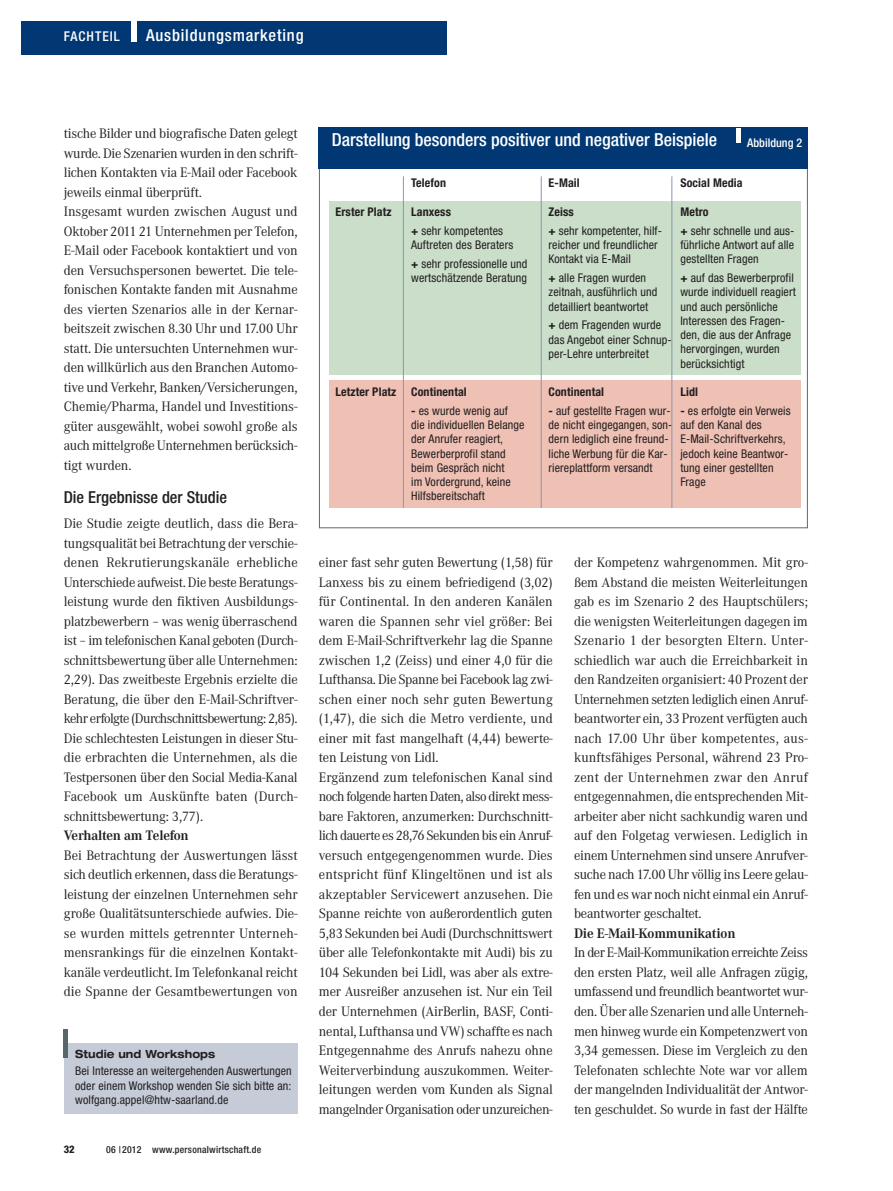
<style>
.page{position:relative;width:893px;height:1191px;background:#fff}
.page>*{position:absolute;margin:0;border:0;box-sizing:border-box;transform-origin:0 0}
.t1{font:500 condensed 18px "Helvetica Neue";color:#fff}
.t2{font:500 condensed 16.5px "Helvetica Neue";color:#231f20}
.t3{font:500 condensed 16.5px "Helvetica Neue";letter-spacing:.05em;color:#fff}
.t4{font:14.25px/19.5px "Corporate A";letter-spacing:-.01em;color:#231f20;text-align:justify}
.t5{font:700 14.25px "Corporate A";letter-spacing:-.015em;color:#231f20}
.t6{font:500 condensed 13.5px "Helvetica Neue";letter-spacing:.075em;color:#fff}
.t7{font:condensed 12px/14.2px "Helvetica Neue";letter-spacing:.01em;color:#231f20}
.t8{font:700 condensed 12px "Helvetica Neue";letter-spacing:.01em;color:#231f20}
.t9{font:500 condensed 12px "Helvetica Neue";color:#fff}
.t10{font:700 expanded 11.25px "Helvetica Neue";letter-spacing:.01em;color:#231f20;scale:.9 1}
.t11{font:800 condensed 10.5px "Helvetica Neue";color:#231f20}
.t12{font:500 condensed 9.75px "Helvetica Neue";letter-spacing:.025em;color:#231f20}
.s1{font-weight:700}
</style>
<div class="page">
<div style="left:21px;top:21px;width:425px;height:34px;background:#013874"></div>
<div style="left:131px;top:21px;width:5px;height:20px;background:#fff"></div>
<div style="left:319px;top:128px;width:489px;height:41px;background:#013874"></div>
<div style="left:736px;top:128px;width:5px;height:14px;background:#fff"></div>
<div style="left:329px;top:201px;width:472px;height:173px;background:#cadeca"></div>
<div style="left:329px;top:380px;width:472px;height:128px;background:#efc0b4"></div>
<hr style="left:403px;top:176px;width:1px;height:332px;background:#8897ad">
<hr style="left:541px;top:176px;width:1px;height:332px;background:#8897ad">
<hr style="left:671px;top:176px;width:1px;height:332px;background:#8897ad">
<div style="left:64px;top:1043px;width:234px;height:70px;background:#c5ccd8"></div>
<hr style="left:64px;top:1029px;width:4px;height:29px;background:#58656a">
<p class="t6" style="left:64px;top:32px;width:58px">FACHTEIL</p>
<p class="t3" style="left:146px;top:30px;width:159px">Ausbildungsmarketing</p>
<p class="t4" style="left:64px;top:125px;width:235px;text-align:left">tische Bilder und biografische Daten gelegt wurde. Die Szenarien wurden in den schrift&shy;lichen Kontakten via E-Mail oder Facebook jeweils einmal überprüft.<br>Insgesamt wurden zwischen August und Oktober 2011 21 Unternehmen per Telefon, E-Mail oder Facebook kontaktiert und von den Versuchspersonen bewertet. Die tele&shy;fonischen Kontakte fanden mit Ausnahme des vierten Szenarios alle in der Kernar&shy;beitszeit zwischen 8.30 Uhr und 17.00 Uhr statt. Die untersuchten Unternehmen wur&shy;den willkürlich aus den Branchen Automo&shy;tive und Verkehr, Banken/Versicherungen, Chemie/Pharma, Handel und Investitions&shy;güter ausgewählt, wobei sowohl große als auch mittelgroße Unternehmen berücksich&shy;tigt wurden.</p>
<p class="t2" style="left:64px;top:491px;width:165px">Die Ergebnisse der Studie</p>
<p class="t4" style="left:64px;top:515px;width:235px">Die Studie zeigte deutlich, dass die Bera&shy;tungsqualität bei Betrachtung der verschie&shy;denen Rekrutierungskanäle erhebliche Unterschiede aufweist. Die beste Beratungs&shy;leistung wurde den fiktiven Ausbildungs&shy;platzbewerbern – was wenig überraschend ist – im telefonischen Kanal geboten (Durch&shy;schnittsbewertung über alle Unternehmen:<br>2,29). Das zweitbeste Ergebnis erzielte die Beratung, die über den E-Mail-Schriftver&shy;kehr erfolgte (Durchschnittsbewertung: 2,85).<br>Die schlechtesten Leistungen in dieser Stu&shy;die erbrachten die Unternehmen, als die Testpersonen über den Social Media-Kanal Facebook um Auskünfte baten (Durch&shy;schnittsbewertung: 3,77).</p>
<p class="t5" style="left:64px;top:830px;width:127px">Verhalten am Telefon</p>
<p class="t4" style="left:64px;top:846px;width:235px">Bei Betrachtung der Auswertungen lässt sich deutlich erkennen, dass die Beratungs&shy;leistung der einzelnen Unternehmen sehr große Qualitätsunterschiede aufwies. Die&shy;se wurden mittels getrennter Unterneh&shy;mensrankings für die einzelnen Kontakt&shy;kanäle verdeutlicht. Im Telefonkanal reicht die Spanne der Gesamtbewertungen von</p>
<p class="t10" style="left:75px;top:1050px;width:157px">Studie und Workshops</p>
<p class="t7" style="left:75px;top:1064px;width:218px;text-align:justify">Bei Interesse an weitergehenden Auswertungen oder einem Workshop wenden Sie sich bitte an: wolfgang.appel@htw-saarland.de</p>
<p class="t11" style="left:64px;top:1145px;width:12px">32</p>
<p class="t12" style="left:106px;top:1145px;width:157px">06 |2012 www.personalwirtschaft.de</p>
<p class="t1" style="left:332px;top:133px;width:387px">Darstellung besonders positiver und negativer Beispiele</p>
<p class="t9" style="left:747px;top:138px;width:56px">Abbildung 2</p>
<p class="t8" style="left:411px;top:179px;width:36px">Telefon</p>
<p class="t7" style="left:411px;top:203px;width:93px;line-height:18.8px"><span class="s1">Lanxess<br>+</span> sehr kompetentes</p>
<p class="t7" style="left:411px;top:236px;width:118px;line-height:18.8px">Auftreten des Beraters<br><span class="s1">+</span> sehr professionelle und</p>
<p class="t7" style="left:411px;top:272px;width:118px">wertschätzende Beratung</p>
<p class="t8" style="left:680px;top:179px;width:64px">Social Media</p>
<p class="t7" style="left:680px;top:203px;width:116px;line-height:18.8px"><span class="s1">Metro<br>+</span> sehr schnelle und aus-</p>
<p class="t7" style="left:680px;top:239px;width:115px">führliche Antwort auf alle gestellten Fragen</p>
<p class="t7" style="left:680px;top:272px;width:117px"><span class="s1">+</span> auf das Bewerberprofil wurde individuell reagiert und auch persönliche<br>Interessen des Fragen&shy;den, die aus der Anfrage hervorgingen, wurden berücksichtigt</p>
<p class="t8" style="left:680px;top:387px;width:19px">Lidl</p>
<p class="t7" style="left:680px;top:404px;width:112px"><span class="s1">-</span> es erfolgte ein Verweis auf den Kanal des<br>E-Mail-Schriftverkehrs, jedoch keine Beantwor&shy;tung einer gestellten<br>Frage</p>
<p class="t8" style="left:549px;top:179px;width:33px">E-Mail</p>
<p class="t7" style="left:549px;top:203px;width:115px;line-height:18.8px"><span class="s1">Zeiss<br>+</span> sehr kompetenter, hilf-</p>
<p class="t7" style="left:549px;top:239px;width:111px">reicher und freundlicher<br>Kontakt via E-Mail</p>
<p class="t7" style="left:549px;top:272px;width:110px"><span class="s1">+</span> alle Fragen wurden zeitnah, ausführlich und detailliert beantwortet</p>
<p class="t7" style="left:549px;top:319px;width:125px"><span class="s1">+</span> dem Fragenden wurde das Angebot einer Schnup&shy;per-Lehre unterbreitet</p>
<p class="t8" style="left:549px;top:387px;width:57px">Continental</p>
<p class="t7" style="left:549px;top:404px;width:125px"><span class="s1">-</span> auf gestellte Fragen wur&shy;de nicht eingegangen, son&shy;dern lediglich eine freund&shy;liche Werbung für die Kar&shy;riereplattform versandt</p>
<p class="t8" style="left:336px;top:208px;width:57px">Erster Platz</p>
<p class="t8" style="left:411px;top:387px;width:57px">Continental</p>
<p class="t7" style="left:411px;top:404px;width:115px"><span class="s1">-</span> es wurde wenig auf die individuellen Belange der Anrufer reagiert,<br>Bewerberprofil stand beim Gespräch nicht<br>im Vordergrund, keine<br>Hilfsbereitschaft</p>
<p class="t8" style="left:336px;top:388px;width:62px">Letzter Platz</p>
<p class="t4" style="left:319px;top:554px;width:235px;text-align:left">einer fast sehr guten Bewertung (1,58) für Lanxess bis zu einem befriedigend (3,02) für Continental. In den anderen Kanälen waren die Spannen sehr viel größer: Bei dem E-Mail-Schriftverkehr lag die Spanne zwischen 1,2 (Zeiss) und einer 4,0 für die Lufthansa. Die Spanne bei Facebook lag zwi&shy;schen einer noch sehr guten Bewertung (1,47), die sich die Metro verdiente, und einer mit fast mangelhaft (4,44) bewerte&shy;ten Leistung von Lidl.<br>Ergänzend zum telefonischen Kanal sind noch folgende harten Daten, also direkt mess&shy;bare Faktoren, anzumerken: Durchschnitt&shy;lich dauerte es 28,76 Sekunden bis ein Anruf&shy;versuch entgegengenommen wurde. Dies entspricht fünf Klingeltönen und ist als akzeptabler Servicewert anzusehen. Die Spanne reichte von außerordentlich guten 5,83 Sekunden bei Audi (Durchschnittswert über alle Telefonkontakte mit Audi) bis zu 104 Sekunden bei Lidl, was aber als extre&shy;mer Ausreißer anzusehen ist. Nur ein Teil der Unternehmen (AirBerlin, BASF, Conti&shy;nental, Lufthansa und VW) schaffte es nach Entgegennahme des Anrufs nahezu ohne Weiterverbindung auszukommen. Weiter&shy;leitungen werden vom Kunden als Signal mangelnder Organisation oder unzureichen-</p>
<p class="t4" style="left:574px;top:554px;width:235px">der Kompetenz wahrgenommen. Mit gro&shy;ßem Abstand die meisten Weiterleitungen gab es im Szenario 2 des Hauptschülers; die wenigsten Weiterleitungen dagegen im Szenario 1 der besorgten Eltern. Unter&shy;schiedlich war auch die Erreichbarkeit in den Randzeiten organisiert: 40 Prozent der Unternehmen setzten lediglich einen Anruf&shy;beantworter ein, 33 Prozent verfügten auch nach 17.00 Uhr über kompetentes, aus&shy;kunftsfähiges Personal, während 23 Pro&shy;zent der Unternehmen zwar den Anruf entgegennahmen, die entsprechenden Mit&shy;arbeiter aber nicht sachkundig waren und auf den Folgetag verwiesen. Lediglich in einem Unternehmen sind unsere Anrufver&shy;suche nach 17.00 Uhr völlig ins Leere gelau&shy;fen und es war noch nicht einmal ein Anruf&shy;beantworter geschaltet.</p>
<p class="t5" style="left:574px;top:928px;width:163px">Die E-Mail-Kommunikation</p>
<p class="t4" style="left:574px;top:944px;width:235px">In der E-Mail-Kommunikation erreichte Zeiss den ersten Platz, weil alle Anfragen zügig, umfassend und freundlich beantwortet wur&shy;den. Über alle Szenarien und alle Unterneh&shy;men hinweg wurde ein Kompetenzwert von 3,34 gemessen. Diese im Vergleich zu den Telefonaten schlechte Note war vor allem der mangelnden Individualität der Antwor&shy;ten geschuldet. So wurde in fast der Hälfte</p>
</div>
